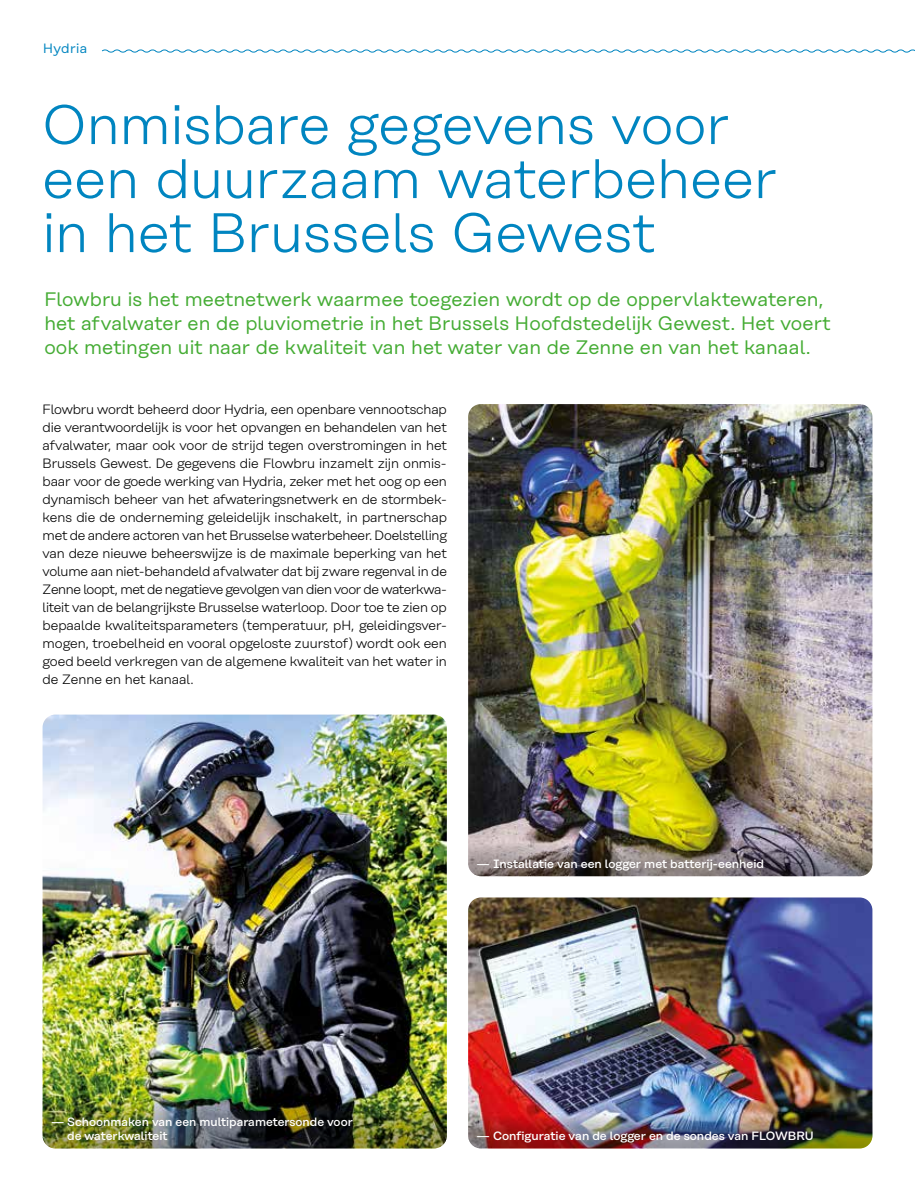
<style>
.page{position:relative;width:915px;height:1191px;background:#fff}
.page>*{position:absolute;margin:0;border:0;box-sizing:border-box;transform-origin:0 0}
.t1{font:300 55.5px/54px "Rational";letter-spacing:.005em;color:#0085c0}
.t2{font:19.5px/24px "Rational";letter-spacing:.005em;color:#45ac34}
.t3{font:300 13.5px/18px "Rational";color:#000;text-align:justify}
.t4{font:13.5px "Rational";letter-spacing:.025em;color:#0085c0}
.t5{font:500 12px/14.4px "Rational";color:#fff}
</style>
<div class="page">
<svg style="left:102px;top:49px;width:812px;height:4px"></svg>
<img style="left:468px;top:897px;width:404px;height:217px">
<img style="left:468px;top:404px;width:404px;height:438px">
<img style="left:43px;top:714px;width:403px;height:384px">
<img style="left:468px;top:1114px;width:404px;height:34px">
<img style="left:468px;top:842px;width:404px;height:34px">
<img style="left:43px;top:1098px;width:403px;height:50px">
<p class="t4" style="left:43px;top:41px;width:46px">Hydria</p>
<h1 class="t1" style="left:43px;top:98px;width:735px">Onmisbare gegevens voor een duurzaam waterbeheer in het Brussels Gewest</h1>
<p class="t2" style="left:44px;top:287px;width:787px">Flowbru is het meetnetwerk waarmee toegezien wordt op de oppervlaktewateren, het afvalwater en de pluviometrie in het Brussels Hoofdstedelijk Gewest. Het voert ook metingen uit naar de kwaliteit van het water van de Zenne en van het kanaal.</p>
<p class="t3" style="left:43px;top:400px;width:406px">Flowbru wordt beheerd door Hydria, een openbare vennootschap die verantwoordelijk is voor het opvangen en behandelen van het afvalwater, maar ook voor de strijd tegen overstromingen in het Brussels Gewest. De gegevens die Flowbru inzamelt zijn onmis&shy;baar voor de goede werking van Hydria, zeker met het oog op een dynamisch beheer van het afwateringsnetwerk en de stormbek&shy;kens die de onderneming geleidelijk inschakelt, in partnerschap met de andere actoren van het Brusselse waterbeheer. Doelstelling van deze nieuwe beheerswijze is de maximale beperking van het volume aan niet-behandeld afvalwater dat bij zware regenval in de Zenne loopt, met de negatieve gevolgen van dien voor de waterkwa&shy;liteit van de belangrijkste Brusselse waterloop. Door toe te zien op bepaalde kwaliteitsparameters (temperatuur, pH, geleidingsver&shy;mogen, troebelheid en vooral opgeloste zuurstof) wordt ook een goed beeld verkregen van de algemene kwaliteit van het water in de Zenne en het kanaal.</p>
<p class="t5" style="left:476px;top:856px;width:289px">— Installatie van een logger met batterij-eenheid</p>
<p class="t5" style="left:67px;top:1114px;width:287px;text-indent:-16px">— Schoonmaken van een multiparametersonde voor de waterkwaliteit</p>
<p class="t5" style="left:476px;top:1128px;width:338px">— Configuratie van de logger en de sondes van FLOWBRU</p>
</div>
